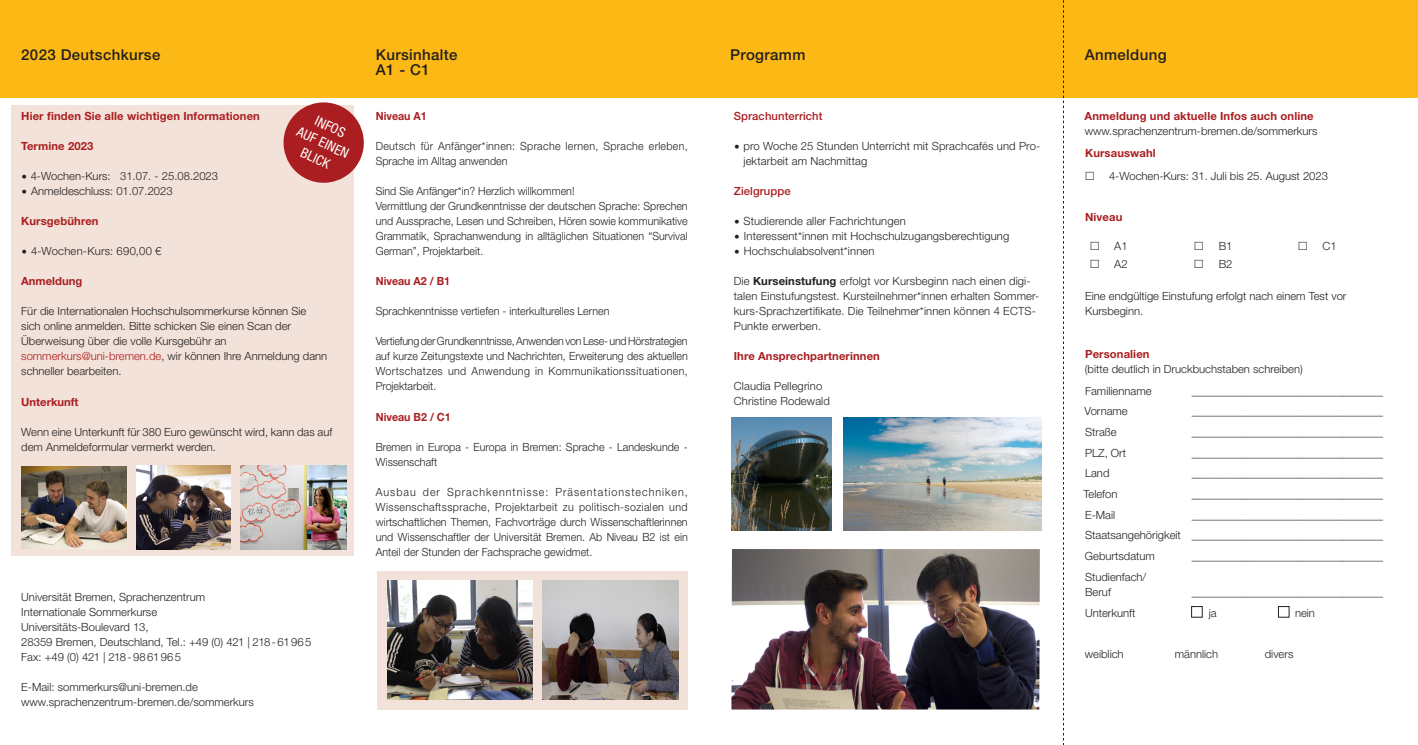
<style>
.page{position:relative;width:1418px;height:745px;background:#fff}
.page>*{position:absolute;margin:0;border:0;box-sizing:border-box;transform-origin:0 0}
.t1{font:500 15px/15px "Helvetica Neue LT Std";letter-spacing:.025em;color:#231f20}
.t2{font:condensed 13.75px/17.5px "Helvetica Neue LT Std";color:#fff;text-align:center}
.t3{font:300 11.25px/15px "Helvetica Neue LT Std";color:#231f20}
.t4{font:300 11.25px/15px "Helvetica Neue LT Std";color:#231f20;scale:.95 1}
.t5{font:700 11.25px "Helvetica Neue LT Std";letter-spacing:.01em;color:#aa1e21}
.t6{font:300 11.25px/15px "Helvetica Neue LT Std";letter-spacing:.025em;color:#231f20;scale:.95 1}
.t7{font:700 11.25px "Helvetica Neue LT Std";letter-spacing:.01em;color:#aa1e21;scale:.95 1}
.t8{font:500 11.25px "Helvetica Neue LT Std";letter-spacing:.01em;color:#aa1e21}
.t9{font:300 11.25px "Helvetica Neue LT Std";letter-spacing:.02em;color:#231f20}
.s1{font-family:"Lucida Sans Unicode";font-weight:400}
.s2{color:#aa1e21}
.s3{font-weight:700}
</style>
<div class="page">
<div style="left:377px;top:570px;width:310px;height:139px;background:#f3e2d9"></div>
<div style="left:0;top:0;width:1417px;height:97px;background:#fcb814"></div>
<img style="left:731px;top:549px;width:308px;height:160px">
<div style="left:11px;top:105px;width:343px;height:450px;background:#f3e2d9"></div>
<svg style="left:1063px;top:0;width:1px;height:744px"></svg>
<img style="left:387px;top:580px;width:145px;height:119px">
<img style="left:240px;top:465px;width:106px;height:83px">
<img style="left:137px;top:465px;width:93px;height:83px">
<img style="left:542px;top:580px;width:136px;height:119px">
<svg style="left:278px;top:97px;width:91px;height:86px"></svg>
<img style="left:843px;top:417px;width:198px;height:113px">
<img style="left:731px;top:417px;width:100px;height:113px">
<img style="left:21px;top:466px;width:106px;height:82px">
<div style="left:1191px;top:606px;width:11px;height:11px;border:1px solid #231f20"></div>
<div style="left:1278px;top:606px;width:11px;height:11px;border:1px solid #231f20"></div>
<h1 class="t1" style="left:21px;top:47px;width:141px">2023 Deutschkurse</h1>
<h1 class="t1" style="left:376px;top:47px;width:83px">Kursinhalte<br>A1 - C1</h1>
<h1 class="t1" style="left:730px;top:47px;width:77px">Programm</h1>
<h1 class="t1" style="left:1084px;top:47px;width:83px">Anmeldung</h1>
<p class="t5" style="left:21px;top:109px;width:240px">Hier finden Sie alle wichtigen Informationen</p>
<p class="t5" style="left:21px;top:139px;width:74px">Termine 2023</p>
<p class="t3" style="left:21px;top:168px;width:198px"><span class="s1">∙</span> 4-Wochen-Kurs: 31.07. - 25.08.2023 <span class="s1">∙</span> Anmeldeschluss: 01.07.2023</p>
<p class="t5" style="left:21px;top:214px;width:79px">Kursgebühren</p>
<p class="t9" style="left:21px;top:244px;width:142px"><span class="s1">∙</span> 4-Wochen-Kurs: 690,00 €</p>
<p class="t5" style="left:21px;top:274px;width:63px">Anmeldung</p>
<p class="t3" style="left:21px;top:303px;width:307px">Für die Internationalen Hochschulsommerkurse können Sie sich online anmelden. Bitte schicken Sie einen Scan der Überweisung über die volle Kursgebühr an <span class="s2">sommerkurs@uni-bremen.de</span>, wir können Ihre Anmeldung dann schneller bearbeiten.</p>
<p class="t5" style="left:21px;top:394px;width:59px">Unterkunft</p>
<p class="t3" style="left:21px;top:423px;width:312px">Wenn eine Unterkunft für 380 Euro gewünscht wird, kann das auf dem Anmeldeformular vermerkt werden.</p>
<p class="t2" style="left:309px;top:107px;width:57px;rotate:25deg">INFOS<br>AUF EINEN<br>BLICK</p>
<p class="t3" style="left:21px;top:588px;width:292px">Universität Bremen, Sprachenzentrum<br>Internationale Sommerkurse<br>Universitäts-Boulevard 13,<br>28359 Bremen, Deutschland, Tel.: +49 (0) 421 | 218-61965<br>Fax: +49 (0) 421 | 218-9861965</p>
<p class="t3" style="left:21px;top:678px;width:234px">E-Mail: sommerkurs@uni-bremen.de www.sprachenzentrum-bremen.de/sommerkurs</p>
<p class="t7" style="left:376px;top:109px;width:55px">Niveau A1</p>
<p class="t6" style="left:376px;top:138px;width:330px">Deutsch für Anfänger*innen: Sprache lernen, Sprache erleben,<br>Sprache im Alltag anwenden</p>
<p class="t4" style="left:376px;top:183px;width:330px">Sind Sie Anfänger*in? Herzlich willkommen!<br>Vermittlung der Grundkenntnisse der deutschen Sprache: Sprechen und Aussprache, Lesen und Schreiben, Hören sowie kommunikative Grammatik, Sprachanwendung in alltäglichen Situationen “Survival German”, Projektarbeit.</p>
<p class="t7" style="left:376px;top:274px;width:80px">Niveau A2 / B1</p>
<p class="t4" style="left:376px;top:303px;width:247px">Sprachkenntnisse vertiefen - interkulturelles Lernen</p>
<p class="t4" style="left:376px;top:333px;width:330px;text-align:justify">Vertiefung der Grundkenntnisse, Anwenden von Lese- und Hörstrategien auf kurze Zeitungstexte und Nachrichten, Erweiterung des aktuellen Wortschatzes und Anwendung in Kommunikationssituationen, Projektarbeit.</p>
<p class="t7" style="left:376px;top:409px;width:80px">Niveau B2 / C1</p>
<p class="t4" style="left:376px;top:438px;width:330px">Bremen in Europa - Europa in Bremen: Sprache - Landeskunde -<br>Wissenschaft</p>
<p class="t4" style="left:376px;top:483px;width:330px;text-align:justify">Ausbau der Sprachkenntnisse: Präsentationstechniken, Wissenschaftssprache, Projektarbeit zu politisch-sozialen und wirtschaftlichen Themen, Fachvorträge durch Wissenschaftlerinnen und Wissenschaftler der Universität Bremen. Ab Niveau B2 ist ein Anteil der Stunden der Fachsprache gewidmet.</p>
<p class="t8" style="left:733px;top:109px;width:90px">Sprachunterricht</p>
<p class="t3" style="left:743px;top:138px;width:298px;text-indent:-10px"><span class="s1">∙</span> pro Woche 25 Stunden Unterricht mit Sprachcafés und Pro&shy;jektarbeit am Nachmittag</p>
<p class="t8" style="left:733px;top:184px;width:58px">Zielgruppe</p>
<p class="t3" style="left:733px;top:213px;width:277px"><span class="s1">∙</span> Studierende aller Fachrichtungen<br><span class="s1">∙</span> Interessent*innen mit Hochschulzugangsberechtigung <span class="s1">∙</span> Hochschulabsolvent*innen</p>
<p class="t3" style="left:733px;top:273px;width:307px">Die <span class="s3">Kurseinstufung</span> erfolgt vor Kursbeginn nach einen digi&shy;talen Einstufungstest. Kursteilnehmer*innen erhalten Sommer&shy;kurs-Sprachzertifikate. Die Teilnehmer*innen können 4 ECTS-Punkte erwerben.</p>
<p class="t5" style="left:733px;top:349px;width:148px">Ihre Ansprechpartnerinnen</p>
<p class="t3" style="left:733px;top:378px;width:98px">Claudia Pellegrino<br>Christine Rodewald</p>
<p class="t5" style="left:1084px;top:109px;width:230px">Anmeldung und aktuelle Infos auch online</p>
<p class="t3" style="left:1084px;top:123px;width:234px">www.sprachenzentrum-bremen.de/sommerkurs</p>
<p class="t5" style="left:1085px;top:146px;width:72px">Kursauswahl</p>
<p class="t3" style="left:1109px;top:168px;width:220px">4-Wochen-Kurs: 31. Juli bis 25. August 2023</p>
<p class="t5" style="left:1085px;top:210px;width:39px">Niveau</p>
<p class="t3" style="left:1114px;top:238px;width:15px">A1</p>
<p class="t3" style="left:1218px;top:238px;width:15px">B1</p>
<p class="t3" style="left:1322px;top:238px;width:16px">C1</p>
<p class="t3" style="left:1114px;top:256px;width:15px">A2</p>
<p class="t3" style="left:1218px;top:256px;width:15px">B2</p>
<p class="t3" style="left:1085px;top:288px;width:263px">Eine endgültige Einstufung erfolgt nach einem Test vor<br>Kursbeginn.</p>
<p class="t5" style="left:1085px;top:347px;width:66px">Personalien</p>
<p class="t3" style="left:1084px;top:358px;width:219px;line-height:21.4px">(bitte deutlich in Druckbuchstaben schreiben)<br>Familienname</p>
<p class="t3" style="left:1191px;top:382px;width:193px">__________________________________</p>
<p class="t3" style="left:1084px;top:403px;width:45px">Vorname</p>
<p class="t3" style="left:1191px;top:403px;width:193px">__________________________________</p>
<p class="t3" style="left:1085px;top:424px;width:33px">Straße</p>
<p class="t3" style="left:1191px;top:424px;width:193px">__________________________________</p>
<p class="t3" style="left:1085px;top:444px;width:43px">PLZ, Ort</p>
<p class="t3" style="left:1191px;top:444px;width:193px">__________________________________</p>
<p class="t3" style="left:1085px;top:465px;width:26px">Land</p>
<p class="t3" style="left:1191px;top:465px;width:193px">__________________________________</p>
<p class="t3" style="left:1083px;top:486px;width:35px">Telefon</p>
<p class="t3" style="left:1191px;top:486px;width:193px">__________________________________</p>
<p class="t3" style="left:1085px;top:506px;width:32px">E-Mail</p>
<p class="t3" style="left:1084px;top:504px;width:299px;line-height:20.6px;text-align:justify;text-indent:107px">__________________________________ Staatsangehörigkeit __________________________________ Geburtsdatum</p>
<p class="t3" style="left:1191px;top:548px;width:193px">__________________________________</p>
<p class="t3" style="left:1085px;top:568px;width:63px">Studienfach/<br>Beruf</p>
<p class="t3" style="left:1191px;top:583px;width:193px">__________________________________</p>
<p class="t3" style="left:1085px;top:604px;width:52px">Unterkunft</p>
<p class="t3" style="left:1208px;top:604px;width:9px">ja</p>
<p class="t3" style="left:1294px;top:604px;width:22px">nein</p>
<p class="t3" style="left:1084px;top:645px;width:40px">weiblich</p>
<p class="t3" style="left:1174px;top:645px;width:45px">männlich</p>
<p class="t3" style="left:1264px;top:645px;width:30px">divers</p>
</div>
